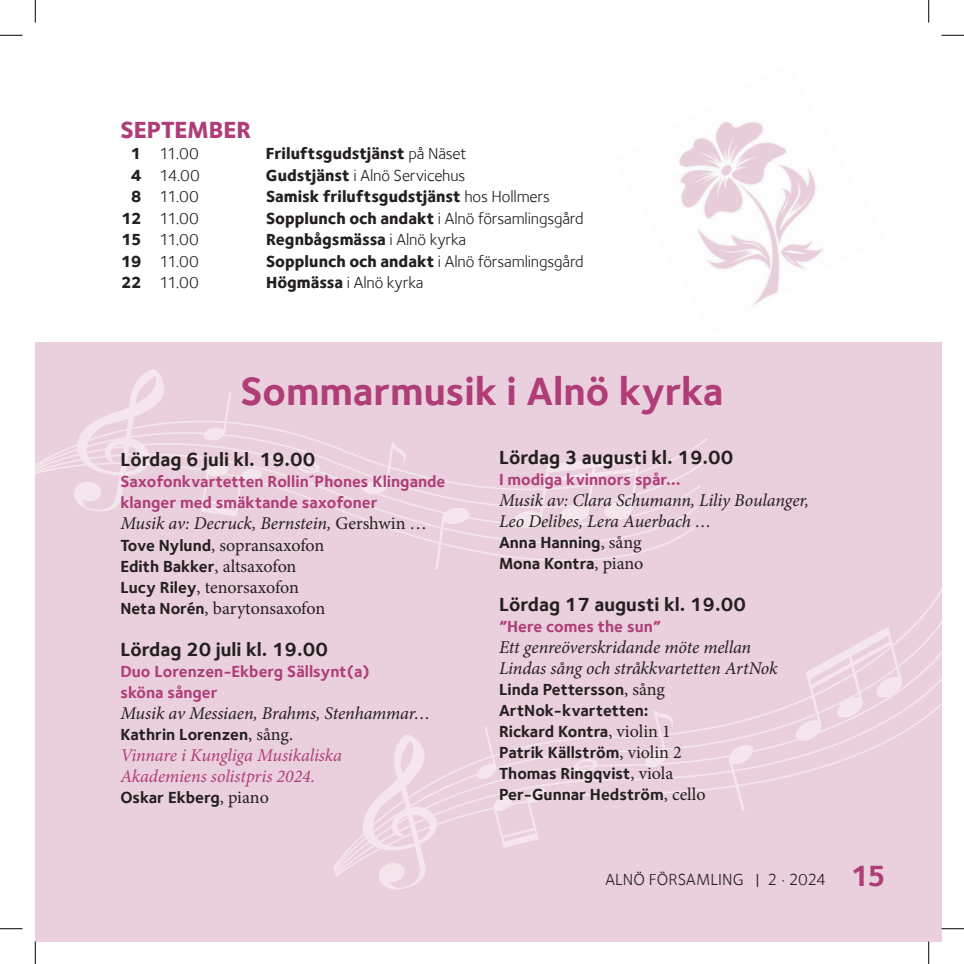
<style>
.page{position:relative;width:964px;height:964px;background:#fff}
.page>*{position:absolute;margin:0;border:0;box-sizing:border-box;transform-origin:0 0}
.t1{font:700 40.5px "Foundry Sterling";color:#af3d78}
.t2{font:800 24px "Foundry Sterling";letter-spacing:-.005em;color:#af3d78}
.t3{font:700 19.5px "Foundry Sterling";color:#231f20}
.t4{font:italic 18px/21px "Minion Pro";letter-spacing:-.01em;color:#231f20}
.t5{font:italic 18px/21px "Minion Pro";letter-spacing:-.005em;color:#af3d78}
.t6{font:18px/21px "Minion Pro";letter-spacing:-.005em;color:#231f20}
.t7{font:700 16.5px/21px "Foundry Sterling";color:#231f20}
.t8{font:16.5px "Foundry Sterling";letter-spacing:-.01em;color:#231f20}
.t9{font:700 16.5px/21px "Foundry Sterling";color:#af3d78}
.t10{font:800 16.5px "Foundry Sterling";color:#231f20}
.s1{font-weight:800}
.s2{font-weight:400}
.s3{font-style:normal}
.s4{font-family:"Foundry Sterling";font-weight:700;font-style:normal;font-size:16.5px}
.s5{font-family:"Minion Pro";font-weight:400;font-size:18px}
.s6{font-family:"Foundry Sterling";font-weight:700;font-size:16.5px}
.s7{font-weight:700;font-size:30px;color:#af3d78}
</style>
<div class="page">
<div style="left:35px;top:341px;width:906px;height:600px;background:#ead0dc"></div>
<img style="left:679px;top:121px;width:145px;height:185px">
<svg style="left:379px;top:877px;width:44px;height:12px"></svg>
<svg style="left:333px;top:591px;width:608px;height:277px"></svg>
<svg style="left:475px;top:726px;width:22px;height:54px"></svg>
<svg style="left:573px;top:758px;width:25px;height:15px"></svg>
<svg style="left:643px;top:709px;width:32px;height:59px"></svg>
<svg style="left:118px;top:369px;width:46px;height:43px"></svg>
<svg style="left:435px;top:544px;width:231px;height:25px"></svg>
<svg style="left:387px;top:528px;width:307px;height:16px"></svg>
<svg style="left:209px;top:512px;width:485px;height:16px"></svg>
<svg style="left:74px;top:496px;width:623px;height:16px"></svg>
<svg style="left:35px;top:412px;width:673px;height:84px"></svg>
<svg style="left:202px;top:392px;width:29px;height:49px"></svg>
<svg style="left:296px;top:459px;width:24px;height:15px"></svg>
<svg style="left:362px;top:441px;width:47px;height:54px"></svg>
<svg style="left:0;top:35px;width:22px;height:1px"></svg>
<svg style="left:941px;top:35px;width:22px;height:1px"></svg>
<svg style="left:0;top:928px;width:22px;height:1px"></svg>
<svg style="left:941px;top:928px;width:22px;height:1px"></svg>
<svg style="left:35px;top:0;width:1px;height:22px"></svg>
<svg style="left:35px;top:941px;width:1px;height:22px"></svg>
<svg style="left:928px;top:0;width:1px;height:22px"></svg>
<svg style="left:928px;top:941px;width:1px;height:22px"></svg>
<h2 class="t2" style="left:120px;top:115px;width:132px">SEPTEMBER</h2>
<p class="t8" style="left:131px;top:144px;width:70px"><span class="s1">1</span> 11.00</p>
<p class="t10" style="left:266px;top:143px;width:202px">Friluftsgudstjänst <span class="s2">på Näset</span></p>
<p class="t8" style="left:131px;top:166px;width:71px"><span class="s1">4</span> 14.00</p>
<p class="t8" style="left:266px;top:166px;width:201px"><span class="s1">Gudstjänst</span> i Alnö Servicehus</p>
<p class="t8" style="left:131px;top:187px;width:70px"><span class="s1">8</span> 11.00</p>
<p class="t10" style="left:266px;top:186px;width:285px">Samisk friluftsgudstjänst <span class="s2">hos Hollmers</span></p>
<p class="t8" style="left:121px;top:208px;width:79px"><span class="s1">12</span> 11.00</p>
<p class="t8" style="left:266px;top:208px;width:319px"><span class="s1">Sopplunch och andakt</span> i Alnö församlingsgård</p>
<p class="t8" style="left:121px;top:230px;width:79px"><span class="s1">15</span> 11.00</p>
<p class="t10" style="left:266px;top:229px;width:202px">Regnbågsmässa <span class="s2">i Alnö kyrka</span></p>
<p class="t8" style="left:121px;top:251px;width:79px"><span class="s1">19</span> 11.00</p>
<p class="t8" style="left:266px;top:251px;width:319px"><span class="s1">Sopplunch och andakt</span> i Alnö församlingsgård</p>
<p class="t8" style="left:121px;top:273px;width:80px"><span class="s1">22</span> 11.00</p>
<p class="t8" style="left:266px;top:273px;width:159px"><span class="s1">Högmässa</span> i Alnö kyrka</p>
<h1 class="t1" style="left:240px;top:367px;width:484px">Sommarmusik i Alnö kyrka</h1>
<p class="t3" style="left:120px;top:448px;width:196px">Lördag 6 juli kl. 19.00</p>
<p class="t9" style="left:120px;top:471px;width:326px">Saxofonkvartetten Rollin´Phones Klingande klanger med smäktande saxofoner</p>
<p class="t4" style="left:120px;top:512px;width:308px;line-height:21.6px">Musik av: Decruck, Bernstein, <span class="s3">Gershwin …<br></span><span class="s4">Tove Nylund</span><span class="s3">, sopransaxofon</span></p>
<p class="t7" style="left:120px;top:555px;width:178px">Edith Bakker<span class="s5">, altsaxofon</span></p>
<p class="t6" style="left:120px;top:577px;width:206px"><span class="s6">Lucy Riley</span>, tenorsaxofon<br><span class="s6">Neta Norén</span>, barytonsaxofon</p>
<p class="t3" style="left:120px;top:637px;width:209px">Lördag 20 juli kl. 19.00</p>
<p class="t9" style="left:120px;top:660px;width:251px">Duo Lorenzen-Ekberg Sällsynt(a) sköna sånger</p>
<p class="t4" style="left:120px;top:702px;width:311px">Musik av Messiaen, Brahms, Stenhammar…</p>
<p class="t7" style="left:120px;top:723px;width:174px">Kathrin Lorenzen<span class="s5">, sång.</span></p>
<p class="t5" style="left:120px;top:744px;width:223px">Vinnare i Kungliga Musikaliska<br>Akademiens solistpris 2024.</p>
<p class="t7" style="left:120px;top:786px;width:150px">Oskar Ekberg<span class="s5">, piano</span></p>
<p class="t3" style="left:499px;top:446px;width:236px">Lördag 3 augusti kl. 19.00</p>
<p class="t9" style="left:499px;top:469px;width:183px">I modiga kvinnors spår…</p>
<p class="t4" style="left:499px;top:490px;width:311px">Musik av: Clara Schumann, Liliy Boulanger,<br>Leo Delibes, Lera Auerbach …</p>
<p class="t7" style="left:499px;top:532px;width:146px">Anna Hanning<span class="s5">, sång<br></span>Mona Kontra<span class="s5">, piano</span></p>
<p class="t3" style="left:499px;top:593px;width:248px">Lördag 17 augusti kl. 19.00</p>
<p class="t9" style="left:499px;top:616px;width:163px">”Here comes the sun”</p>
<p class="t4" style="left:499px;top:637px;width:280px">Ett genreöverskridande möte mellan<br>Lindas sång och stråkkvartetten ArtNok</p>
<p class="t7" style="left:499px;top:679px;width:208px">Linda Pettersson<span class="s5">, sång<br></span>ArtNok-kvartetten:<br>Rickard Kontra<span class="s5">, violin 1<br></span>Patrik Källström<span class="s5">, violin 2<br></span>Thomas Ringqvist<span class="s5">, viola<br></span>Per-Gunnar Hedström<span class="s5">, cello</span></p>
<p class="t8" style="left:605px;top:869px;width:282px">ALNÖ FÖRSAMLING | 2 · 2024 <span class="s7">15</span></p>
</div>
